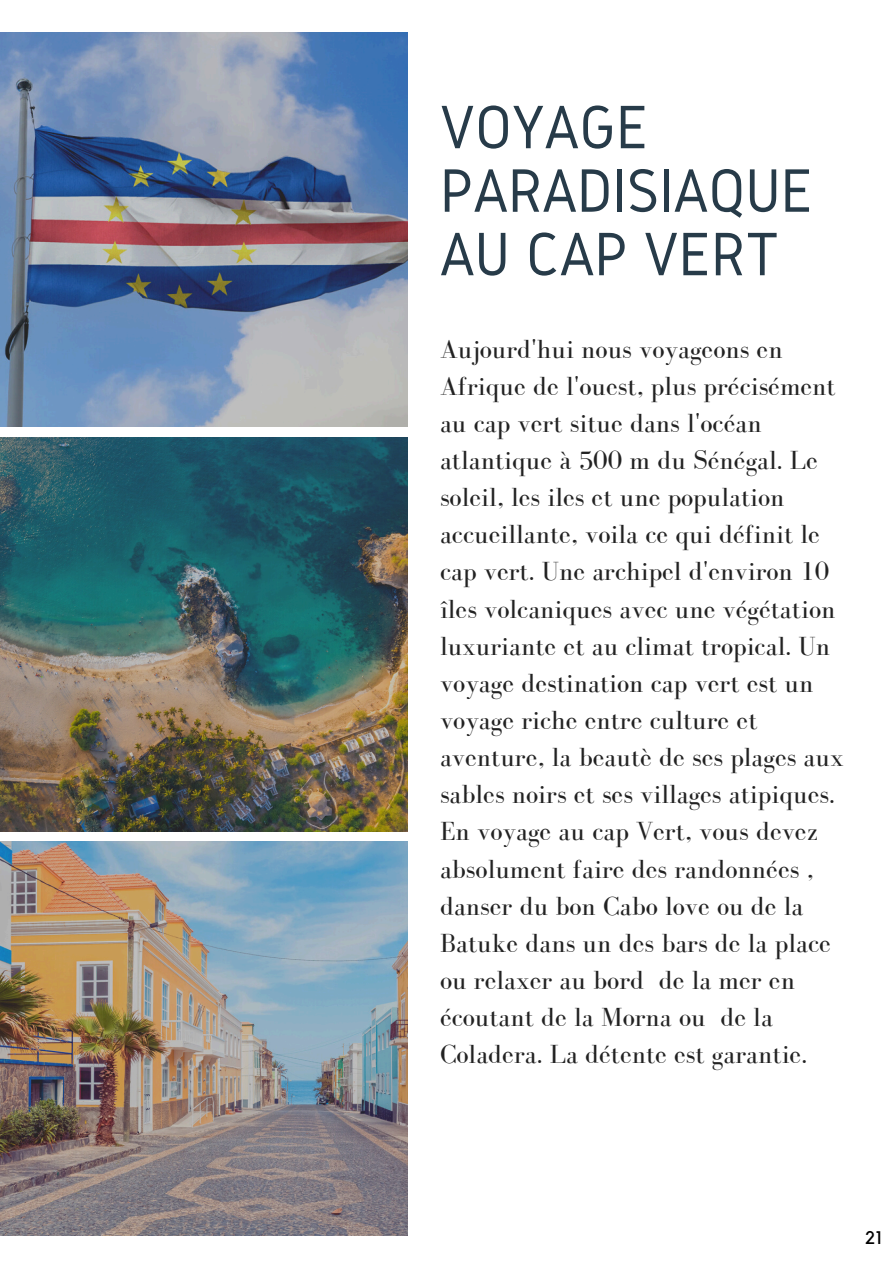
<style>
.page{position:relative;width:894px;height:1264px;background:#fff}
.page>*{position:absolute;margin:0;border:0;box-sizing:border-box;transform-origin:0 0}
.t1{font:63.6px/63.4px "Gidole";color:#273b49}
.t2{font:27px/37.2px "Bodoni FLF";color:#222}
.t3{font:18.15px "Kollektif";color:#000}
</style>
<div class="page">
<img style="left:0;top:33px;width:407px;height:393px">
<img style="left:0;top:438px;width:407px;height:393px">
<img style="left:0;top:842px;width:407px;height:393px">
<h1 class="t1" style="left:440px;top:94px;width:374px">VOYAGE<br>PARADISIAQUE<br>AU CAP VERT</h1>
<p class="t2" style="left:440px;top:330px;width:405px">Aujourd'hui nous voyageons en Afrique de l'ouest, plus précisément au cap vert situe dans l'océan atlantique à 500 m du Sénégal. Le soleil, les iles et une population accueillante, voila ce qui définit le cap vert. Une archipel d'environ 10 îles volcaniques avec une végétation luxuriante et au climat tropical. Un voyage destination cap vert est un voyage riche entre culture et aventure, la beautè de ses plages aux sables noirs et ses villages atipiques.</p>
<p class="t2" style="left:440px;top:812px;width:392px">En voyage au cap Vert, vous devez absolument faire des randonnées , danser du bon Cabo love ou de la<br>Batuke dans un des bars de la place ou relaxer au bord de la mer en écoutant de la Morna ou de la<br>Coladera. La détente est garantie.</p>
<p class="t3" style="left:864px;top:1229px;width:18px">21</p>
</div>
